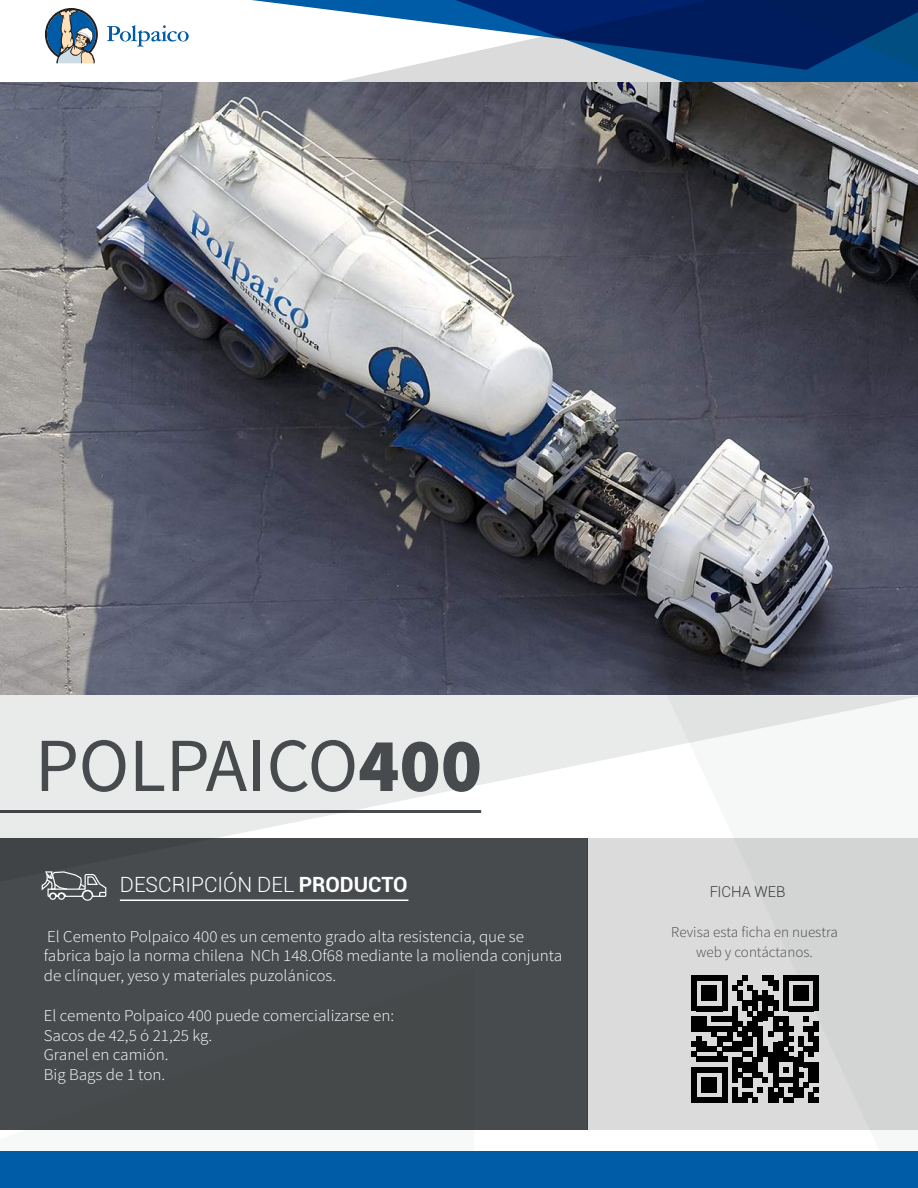
<style>
.page{position:relative;width:918px;height:1188px;background:#fff}
.page>*{position:absolute;margin:0;border:0;box-sizing:border-box;transform-origin:0 0}
.t1{font:76.5px "Source Sans Pro";color:#484b4d}
.t2{font:300 21px "Roboto";color:#fff}
.t3{font:300 16.5px/19.8px "Source Sans Pro";color:#fff}
.t4{font:300 15px/19.4px "Source Sans Pro";color:#484b4d;text-align:center}
.t5{font:300 15px "Roboto";color:#484b4d}
.s1{font-weight:900}
.s2{font-weight:700}
</style>
<div class="page">
<svg style="left:0;top:1151px;width:474px;height:1px"></svg>
<svg style="left:0;top:694px;width:918px;height:144px;fill:#e9eaea"></svg>
<div style="left:588px;top:838px;width:330px;height:292px;background:#dbdbdc"></div>
<div style="left:0;top:838px;width:588px;height:292px;background:#484b4d"></div>
<svg style="left:252px;top:0;width:71px;height:9px"></svg>
<hr style="left:0;top:810px;width:481px;height:3px;background:#484b4d">
<svg style="left:45px;top:8px;width:53px;height:55px"></svg>
<svg style="left:107px;top:25px;width:82px;height:22px"></svg>
<div style="left:0;top:1152px;width:918px;height:36px;background:#005ca7"></div>
<hr style="left:120px;top:899px;width:288px;height:2px;background:#fff">
<svg style="left:41px;top:871px;width:66px;height:26px"></svg>
<div style="left:82px;top:890px;width:11px;height:11px;border:1px solid #fff;border-radius:50%"></div>
<div style="left:49px;top:893px;width:7px;height:7px;border:1px solid #fff;border-radius:50%"></div>
<div style="left:58px;top:893px;width:7px;height:7px;border:1px solid #fff;border-radius:50%"></div>
<svg style="left:323px;top:0;width:595px;height:83px"></svg>
<svg style="left:758px;top:0;width:160px;height:70px;background:#002b68"></svg>
<svg style="left:692px;top:975px;width:127px;height:128px"></svg>
<img style="left:0;top:83px;width:918px;height:611px">
<h1 class="t1" style="left:35px;top:718px;width:448px">POLPAICO<span class="s1">400</span></h1>
<p class="t2" style="left:120px;top:870px;width:289px">DESCRIPCIÓN DEL <span class="s2">PRODUCTO</span></p>
<p class="t3" style="left:44px;top:926px;width:520px">El Cemento Polpaico 400 es un cemento grado alta resistencia, que se fabrica bajo la norma chilena NCh 148.Of68 mediante la molienda conjunta de clínquer, yeso y materiales puzolánicos.</p>
<p class="t3" style="left:44px;top:1005px;width:352px">El cemento Polpaico 400 puede comercializarse en:<br>Sacos de 42,5 ó 21,25 kg.<br>Granel en camión.<br>Big Bags de 1 ton.</p>
<p class="t5" style="left:709px;top:881px;width:78px">FICHA WEB</p>
<p class="t4" style="left:671px;top:923px;width:168px">Revisa esta ficha en nuestra web y contáctanos.</p>
</div>
